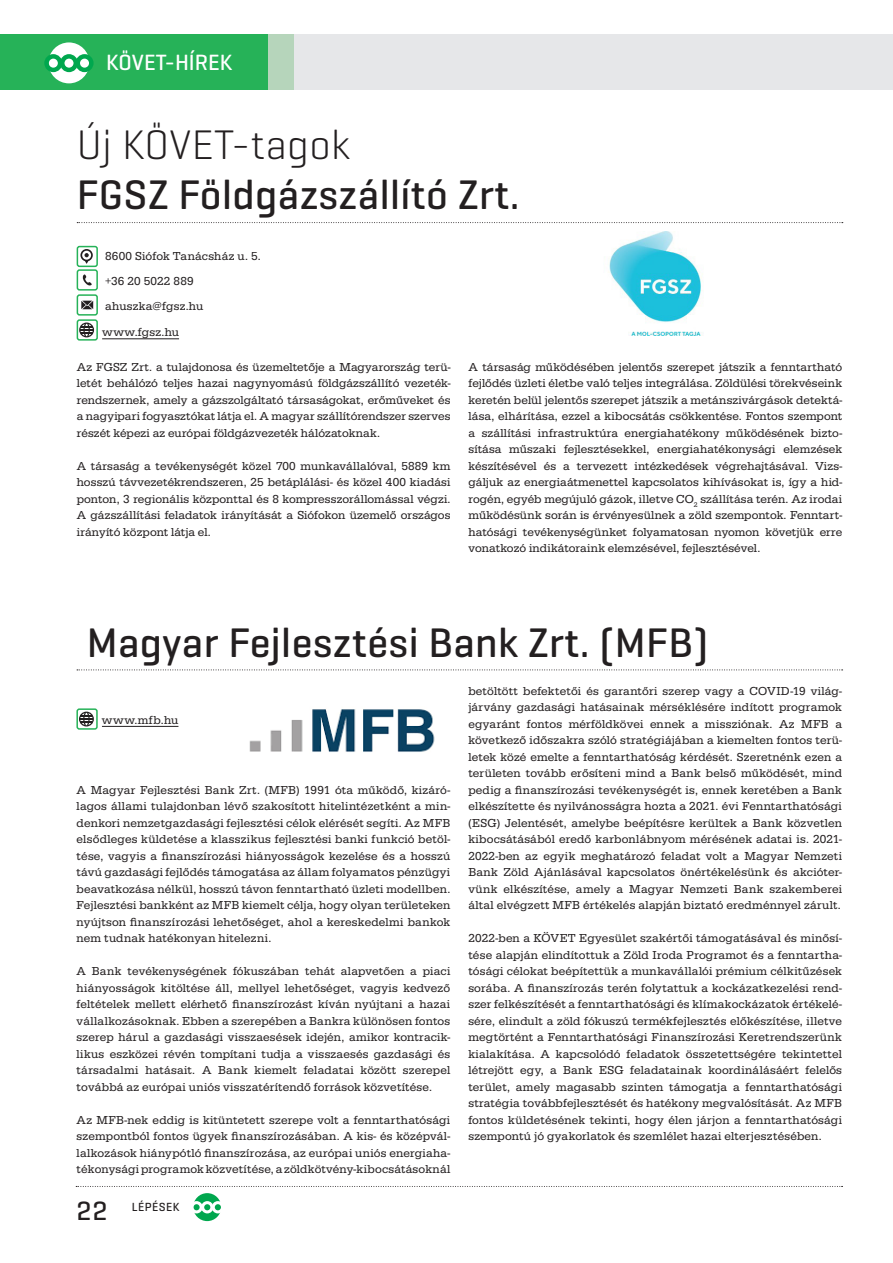
<style>
.page{position:relative;width:893px;height:1263px;background:#fff}
.page>*{position:absolute;margin:0;border:0;box-sizing:border-box;transform-origin:0 0}
.cim3{font:500 42px/50.4px "Geogrotesque";letter-spacing:.01em;color:#231f20}
.t1{font:500 27px "Geogrotesque";color:#231f20}
.t2{font:500 22.5px "Geogrotesque";color:#fff}
.kenyer{font:12px/16.5px "Serifa";letter-spacing:.01em;color:#231f20;text-align:justify}
.t3{font:500 12px "Geogrotesque";letter-spacing:.04em;color:#231f20}
.s1{font-weight:300}
</style>
<div class="page">
<div style="left:0;top:34px;width:893px;height:55px;background:#e6e7e9"></div>
<div style="left:0;top:34px;width:293px;height:55px;background:#b6d5bb"></div>
<div style="left:0;top:34px;width:268px;height:55px;background:#26b258"></div>
<div style="left:48px;top:42px;width:41px;height:41px;background:#fff;border-radius:50%"></div>
<svg style="left:44px;top:54px;width:50px;height:18px"></svg>
<svg style="left:76px;top:1186px;width:767px;height:1px"></svg>
<div style="left:193px;top:1193px;width:28px;height:28px;background:#00a74e;border-radius:50%"></div>
<svg style="left:193px;top:1201px;width:28px;height:12px"></svg>
<svg style="left:77px;top:669px;width:766px;height:1px"></svg>
<svg style="left:77px;top:222px;width:766px;height:1px"></svg>
<hr style="left:102px;top:726px;width:76px;height:1px;background:#231f20">
<svg style="left:79px;top:712px;width:15px;height:14px"></svg>
<div style="left:76px;top:708px;width:22px;height:22px;border:2px solid #26b258;border-radius:2px"></div>
<hr style="left:102px;top:338px;width:77px;height:1px;background:#231f20">
<svg style="left:80px;top:249px;width:13px;height:15px"></svg>
<div style="left:77px;top:246px;width:21px;height:21px;border:2px solid #26b258;border-radius:2px"></div>
<svg style="left:82px;top:274px;width:10px;height:12px"></svg>
<div style="left:77px;top:269px;width:21px;height:22px;border:2px solid #26b258;border-radius:2px"></div>
<svg style="left:81px;top:301px;width:12px;height:8px"></svg>
<div style="left:77px;top:294px;width:21px;height:22px;border:2px solid #26b258;border-radius:2px"></div>
<svg style="left:80px;top:322px;width:14px;height:15px"></svg>
<div style="left:77px;top:319px;width:21px;height:22px;border:2px solid #26b258;border-radius:2px"></div>
<img style="left:249px;top:709px;width:186px;height:43px">
<img style="left:608px;top:232px;width:95px;height:103px">
<h3 class="t2" style="left:106px;top:48px;width:128px">KÖVET-HÍREK</h3>
<p class="cim3" style="left:77px;top:119px;width:444px"><span class="s1">Új KÖVET-tagok<br></span>FGSZ Földgázszállító Zrt.</p>
<p class="kenyer" style="left:105px;top:247px;width:157px">8600 Siófok Tanácsház u. 5.</p>
<p class="kenyer" style="left:105px;top:272px;width:90px">+36 20 5022 889</p>
<p class="kenyer" style="left:105px;top:297px;width:100px">ahuszka@fgsz.hu</p>
<p class="kenyer" style="left:102px;top:324px;width:78px">www.fgsz.hu</p>
<p class="kenyer" style="left:77px;top:359px;width:375px">Az FGSZ Zrt. a tulajdonosa és üzemeltetője a Magyarország terü&shy;letét behálózó teljes hazai nagynyomású földgázszállító vezeték&shy;rendszernek, amely a gázszolgáltató társaságokat, erőműveket és a nagyipari fogyasztókat látja el. A magyar szállítórendszer szerves részét képezi az európai földgázvezeték hálózatoknak.</p>
<p class="kenyer" style="left:77px;top:458px;width:375px">A társaság a tevékenységét közel 700 munkavállalóval, 5889 km hosszú távvezetékrendszeren, 25 betáplálási- és közel 400 kiadási ponton, 3 regionális központtal és 8 kompresszorállomással végzi.<br>A gázszállítási feladatok irányítását a Siófokon üzemelő országos irányító központ látja el.</p>
<p class="kenyer" style="left:468px;top:359px;width:375px">A társaság működésében jelentős szerepet játszik a fenntartható fejlődés üzleti életbe való teljes integrálása. Zöldülési törekvéseink keretén belül jelentős szerepet játszik a metánszivárgások detektá&shy;lása, elhárítása, ezzel a kibocsátás csökkentése. Fontos szempont a szállítási infrastruktúra energiahatékony működésének bizto&shy;sítása műszaki fejlesztésekkel, energiahatékonysági elemzések készítésével és a tervezett intézkedések végrehajtásával. Vizs&shy;gáljuk az energiaátmenettel kapcsolatos kihívásokat is, így a hid&shy;rogén, egyéb megújuló gázok, illetve CO<sub>2</sub> szállítása terén. Az irodai működésünk során is érvényesülnek a zöld szempontok. Fenntart&shy;hatósági tevékenységünket folyamatosan nyomon követjük erre vonatkozó indikátoraink elemzésével, fejlesztésével.</p>
<p class="cim3" style="left:87px;top:616px;width:623px">Magyar Fejlesztési Bank Zrt. (MFB)</p>
<p class="kenyer" style="left:102px;top:711px;width:78px">www.mfb.hu</p>
<p class="kenyer" style="left:77px;top:781px;width:375px">A Magyar Fejlesztési Bank Zrt. (MFB) 1991 óta működő, kizáró&shy;lagos állami tulajdonban lévő szakosított hitelintézetként a min&shy;denkori nemzetgazdasági fejlesztési célok elérését segíti. Az MFB elsődleges küldetése a klasszikus fejlesztési banki funkció betöl&shy;tése, vagyis a finanszírozási hiányosságok kezelése és a hosszú távú gazdasági fejlődés támogatása az állam folyamatos pénzügyi beavatkozása nélkül, hosszú távon fenntartható üzleti modellben.<br>Fejlesztési bankként az MFB kiemelt célja, hogy olyan területeken nyújtson finanszírozási lehetőséget, ahol a kereskedelmi bankok nem tudnak hatékonyan hitelezni.</p>
<p class="kenyer" style="left:77px;top:963px;width:375px">A Bank tevékenységének fókuszában tehát alapvetően a piaci hiányosságok kitöltése áll, mellyel lehetőséget, vagyis kedvező feltételek mellett elérhető finanszírozást kíván nyújtani a hazai vállalkozásoknak. Ebben a szerepében a Bankra különösen fontos szerep hárul a gazdasági visszaesések idején, amikor kontracik&shy;likus eszközei révén tompítani tudja a visszaesés gazdasági és társadalmi hatásait. A Bank kiemelt feladatai között szerepel továbbá az európai uniós visszatérítendő források közvetítése.</p>
<p class="kenyer" style="left:77px;top:1111px;width:375px">Az MFB-nek eddig is kitüntetett szerepe volt a fenntarthatósági szempontból fontos ügyek finanszírozásában. A kis- és középvál&shy;lalkozások hiánypótló finanszírozása, az európai uniós energiaha&shy;tékonysági programok közvetítése, a zöldkötvény-kibocsátásoknál</p>
<h2 class="t1" style="left:77px;top:1193px;width:32px">22</h2>
<p class="t3" style="left:132px;top:1199px;width:49px">LÉPÉSEK</p>
<p class="kenyer" style="left:468px;top:682px;width:375px">betöltött befektetői és garantőri szerep vagy a COVID-19 világ&shy;járvány gazdasági hatásainak mérséklésére indított programok egyaránt fontos mérföldkövei ennek a missziónak. Az MFB a következő időszakra szóló stratégiájában a kiemelten fontos terü&shy;letek közé emelte a fenntarthatóság kérdését. Szeretnénk ezen a területen tovább erősíteni mind a Bank belső működését, mind pedig a finanszírozási tevékenységét is, ennek keretében a Bank elkészítette és nyilvánosságra hozta a 2021. évi Fenntarthatósági (ESG) Jelentését, amelybe beépítésre kerültek a Bank közvetlen kibocsátásából eredő karbonlábnyom mérésének adatai is. 2021- 2022-ben az egyik meghatározó feladat volt a Magyar Nemzeti Bank Zöld Ajánlásával kapcsolatos önértékelésünk és akcióter&shy;vünk elkészítése, amely a Magyar Nemzeti Bank szakemberei által elvégzett MFB értékelés alapján biztató eredménnyel zárult.</p>
<p class="kenyer" style="left:468px;top:930px;width:375px">2022-ben a KÖVET Egyesület szakértői támogatásával és minősí&shy;tése alapján elindítottuk a Zöld Iroda Programot és a fenntartha&shy;tósági célokat beépítettük a munkavállalói prémium célkitűzések sorába. A finanszírozás terén folytattuk a kockázatkezelési rend&shy;szer felkészítését a fenntarthatósági és klímakockázatok értékelé&shy;sére, elindult a zöld fókuszú termékfejlesztés előkészítése, illetve megtörtént a Fenntarthatósági Finanszírozási Keretrendszerünk kialakítása. A kapcsolódó feladatok összetettségére tekintettel létrejött egy, a Bank ESG feladatainak koordinálásáért felelős terület, amely magasabb szinten támogatja a fenntarthatósági stratégia továbbfejlesztését és hatékony megvalósítását. Az MFB fontos küldetésének tekinti, hogy élen járjon a fenntarthatósági szempontú jó gyakorlatok és szemlélet hazai elterjesztésében.</p>
</div>
